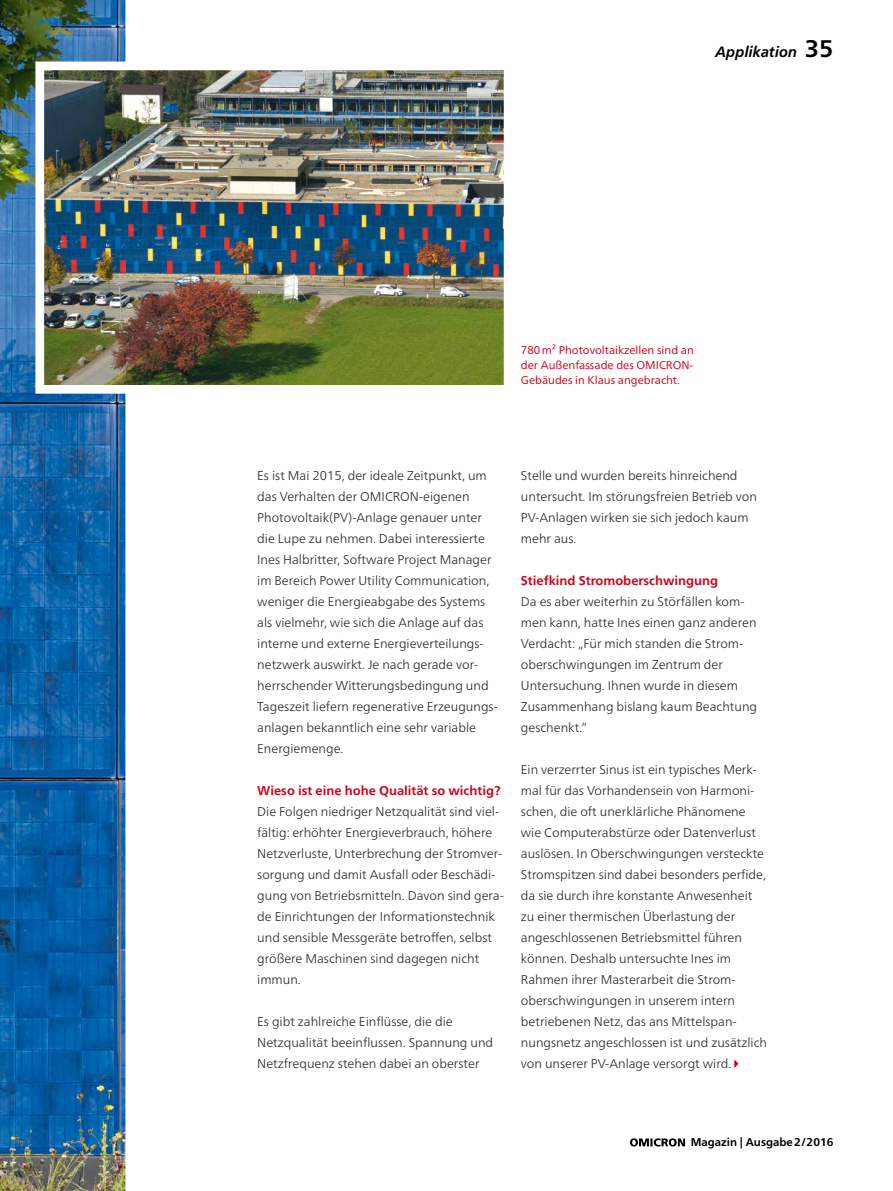
<style>
.page{position:relative;width:893px;height:1191px;background:#fff}
.page>*{position:absolute;margin:0;border:0;box-sizing:border-box;transform-origin:0 0}
.t1{font:italic 700 15px "Frutiger Neue LTW1 G";color:#000}
.t2{font:300 12.75px/21px "Frutiger Neue LTW1 G";color:#282829}
.t3{font:700 12.75px "Frutiger Neue LTW1 G";color:#d10019}
.t4{font:11.25px/15px "Frutiger Neue LTW1 G";color:#d10019;text-align:justify}
.t5{font:700 11.25px "Frutiger Neue LTW1 G";color:#000}
.s1{font-style:normal;font-size:24px}
</style>
<div class="page">
<img style="left:0;top:0;width:125px;height:1191px">
<img style="left:35px;top:62px;width:469px;height:332px">
<svg style="left:630px;top:1138px;width:55px;height:8px"></svg>
<svg style="left:734px;top:1059px;width:4px;height:9px"></svg>
<p class="t1" style="left:715px;top:42px;width:119px">Applikation <span class="s1">35</span></p>
<p class="t4" style="left:521px;top:342px;width:174px">780 m² Photovoltaikzellen sind an der Außenfassade des OMICRON-Gebäudes in Klaus angebracht.</p>
<p class="t2" style="left:257px;top:464px;width:242px">Es ist Mai 2015, der ideale Zeitpunkt, um das Verhalten der OMICRON-eigenen Photo voltaik(PV)-Anlage genauer unter die Lupe zu nehmen. Dabei interessierte Ines Halbritter, Software Project Manager im Bereich Power Utility Communication, weniger die Energieabgabe des Systems als vielmehr, wie sich die Anlage auf das interne und externe Energiever teilungs&shy;netzwerk auswirkt. Je nach gerade vor&shy;herrschender Witterungsbedingung und Tageszeit liefern regenerative Erzeugungs&shy;anlagen bekanntlich eine sehr variable Energie menge.</p>
<p class="t3" style="left:257px;top:783px;width:245px">Wieso ist eine hohe Qualität so wichtig?</p>
<p class="t2" style="left:257px;top:800px;width:248px">Die Folgen niedriger Netzqualität sind viel&shy;fältig: erhöhter Energieverbrauch, höhere Netzverluste, Unterbrechung der Stromver&shy;sorgung und damit Ausfall oder Beschädi&shy;gung von Betriebs mitteln. Davon sind gera&shy;de Einrichtungen der Informationstechnik und sensible Messgeräte betroffen, selbst größere Maschinen sind dagegen nicht immun.</p>
<p class="t2" style="left:257px;top:1010px;width:237px">Es gibt zahlreiche Einflüsse, die die<br>Netzqualität beeinflussen. Spannung und<br>Netzfrequenz stehen dabei an oberster</p>
<p class="t2" style="left:521px;top:464px;width:238px">Stelle und wurden bereits hinreichend untersucht. Im störungsfreien Betrieb von<br>PV-Anlagen wirken sie sich jedoch kaum mehr aus.</p>
<p class="t3" style="left:521px;top:573px;width:199px">Stiefkind Stromoberschwingung</p>
<p class="t2" style="left:521px;top:590px;width:238px">Da es aber weiterhin zu Störfällen kom&shy;men kann, hatte Ines einen ganz anderen Verdacht: „Für mich standen die Strom&shy;oberschwingungen im Zentrum der Untersuchung. Ihnen wurde in diesem Zusammenhang bislang kaum Beachtung geschenkt.“</p>
<p class="t2" style="left:521px;top:758px;width:248px">Ein verzerrter Sinus ist ein typisches Merk&shy;mal für das Vorhandensein von Harmoni&shy;schen, die oft unerklärliche Phänomene wie Computerabstürze oder Daten verlust auslösen. In Oberschwingungen versteckte Stromspitzen sind dabei besonders perfide, da sie durch ihre konstante Anwesenheit zu einer thermischen Überlastung der angeschlossenen Betriebsmittel führen können. Deshalb untersuchte Ines im Rahmen ihrer Masterarbeit die Strom&shy;oberschwingungen in unserem intern betriebenen Netz, das ans Mittelspan&shy;nungsnetz angeschlossen ist und zusätzlich von unserer PV-Anlage versorgt wird.</p>
<p class="t5" style="left:691px;top:1135px;width:144px">Magazin | Ausgabe 2/2016</p>
</div>
